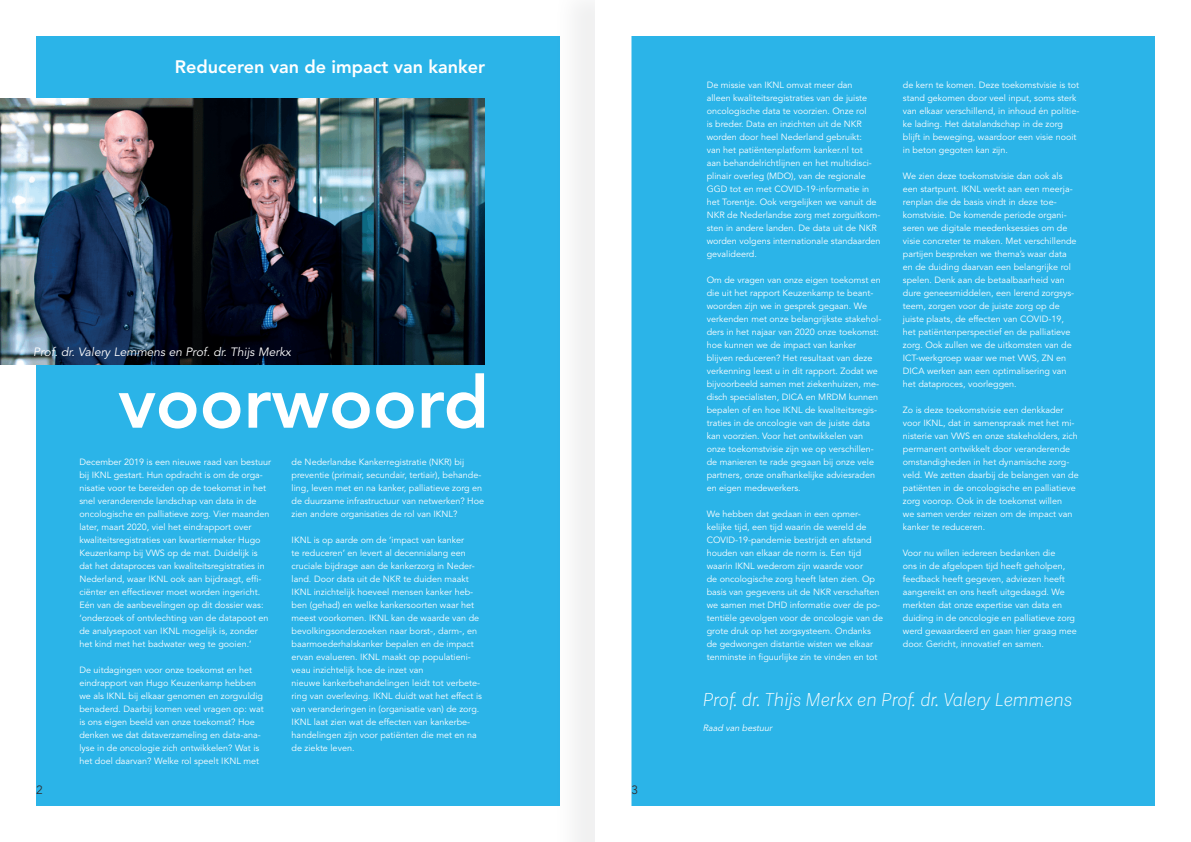
<style>
.page{position:relative;width:1191px;height:842px;background:#fff}
.page>*{position:absolute;margin:0;border:0;box-sizing:border-box;transform-origin:0 0}
.t1{font:800 72px "Avenir LT Std";color:#fff}
.t2{font:italic 100 18px "Adelle Sans";color:#fff}
.t3{font:800 18px "Avenir LT Std";color:#fff}
.t4{font:12px "Avenir LT Std";color:#fff}
.t5{font:12px "Avenir LT Std";color:#312f30}
.t6{font:9px/13px "Avenir LT Std";color:#fff}
.t7{font:italic 9px "Avenir LT Std";color:#fff}
</style>
<div class="page">
<div style="left:631px;top:36px;width:524px;height:770px;background:#2bb4e8"></div>
<div style="left:36px;top:36px;width:523px;height:770px;background:#2bb4e8"></div>
<img style="left:0;top:99px;width:484px;height:265px">
<div style="left:552px;top:0;width:74px;height:842px;background:#9d9fa2;opacity:.3"></div>
<div style="left:595px;top:0;width:36px;height:842px;background:#fff"></div>
<h2 class="t3" style="left:175px;top:56px;width:312px">Reduceren van de impact van kanker</h2>
<h3 class="t4" style="left:33px;top:345px;width:261px">Prof. dr. Valery Lemmens en Prof. dr. Thijs Merkx</h3>
<h1 class="t1" style="left:118px;top:360px;width:372px">voorwoord</h1>
<p class="t6" style="left:79px;top:456px;width:193px">December 2019 is een nieuwe raad van bestuur bij IKNL gestart. Hun opdracht is om de orga&shy;nisatie voor te bereiden op de toekomst in het snel veranderende landschap van data in de oncologische en palliatieve zorg. Vier maanden later, maart 2020, viel het eindrapport over kwaliteitsregistraties van kwartiermaker Hugo Keuzenkamp bij VWS op de mat. Duidelijk is dat het dataproces van kwaliteitsregistraties in Nederland, waar IKNL ook aan bijdraagt, effi&shy;ciënter en effectiever moet worden ingericht.<br>Eén van de aanbevelingen op dit dossier was: ‘onderzoek of ontvlechting van de datapoot en de analysepoot van IKNL mogelijk is, zonder het kind met het badwater weg te gooien.’</p>
<p class="t6" style="left:79px;top:664px;width:186px">De uitdagingen voor onze toekomst en het eindrapport van Hugo Keuzenkamp hebben we als IKNL bij elkaar genomen en zorgvuldig benaderd. Daarbij komen veel vragen op: wat is ons eigen beeld van onze toekomst? Hoe denken we dat dataverzameling en data-ana&shy;lyse in de oncologie zich ontwikkelen? Wat is het doel daarvan? Welke rol speelt IKNL met</p>
<p class="t6" style="left:292px;top:456px;width:194px">de Nederlandse Kankerregistratie (NKR) bij preventie (primair, secundair, tertiair), behande&shy;ling, leven met en na kanker, palliatieve zorg en de duurzame infrastructuur van netwerken? Hoe zien andere organisaties de rol van IKNL?</p>
<p class="t6" style="left:292px;top:534px;width:192px">IKNL is op aarde om de ‘impact van kanker<br>te reduceren’ en levert al decennialang een cruciale bijdrage aan de kankerzorg in Neder&shy;land. Door data uit de NKR te duiden maakt IKNL inzichtelijk hoeveel mensen kanker heb&shy;ben (gehad) en welke kankersoorten waar het meest voorkomen. IKNL kan de waarde van de bevolkingsonderzoeken naar borst-, darm-, en baarmoederhalskanker bepalen en de impact ervan evalueren. IKNL maakt op populatieni&shy;veau inzichtelijk hoe de inzet van<br>nieuwe kankerbehandelingen leidt tot verbete&shy;ring van overleving. IKNL duidt wat het effect is van veranderingen in (organisatie van) de zorg.<br>IKNL laat zien wat de effecten van kankerbe&shy;handelingen zijn voor patiënten die met en na de ziekte leven.</p>
<h3 class="t5" style="left:36px;top:783px;width:8px">2</h3>
<h3 class="t5" style="left:631px;top:783px;width:8px">3</h3>
<p class="t6" style="left:706px;top:78px;width:175px">De missie van IKNL omvat meer dan<br>alleen kwaliteitsregistraties van de juiste oncologische data te voorzien. Onze rol<br>is breder. Data en inzichten uit de NKR worden door heel Nederland gebruikt:<br>van het patiëntenplatform kanker.nl tot<br>aan behandelrichtlijnen en het multidisci&shy;plinair overleg (MDO), van de regionale GGD tot en met COVID-19-informatie in het Torentje. Ook vergelijken we vanuit de NKR de Nederlandse zorg met zorguitkom&shy;sten in andere landen. De data uit de NKR worden volgens internationale standaarden gevalideerd.</p>
<p class="t6" style="left:706px;top:273px;width:176px">Om de vragen van onze eigen toekomst en die uit het rapport Keuzenkamp te beant&shy;woorden zijn we in gesprek gegaan. We verkenden met onze belangrijkste stakehol&shy;ders in het najaar van 2020 onze toekomst: hoe kunnen we de impact van kanker blijven reduceren? Het resultaat van deze verkenning leest u in dit rapport. Zodat we bijvoorbeeld samen met ziekenhuizen, me&shy;disch specialisten, DICA en MRDM kunnen bepalen of en hoe IKNL de kwaliteitsregis&shy;traties in de oncologie van de juiste data kan voorzien. Voor het ontwikkelen van onze toekomstvisie zijn we op verschillen&shy;de manieren te rade gegaan bij onze vele partners, onze onafhankelijke adviesraden en eigen medewerkers.</p>
<p class="t6" style="left:706px;top:507px;width:178px">We hebben dat gedaan in een opmer&shy;kelijke tijd, een tijd waarin de wereld de COVID-19-pandemie bestrijdt en afstand houden van elkaar de norm is. Een tijd waarin IKNL wederom zijn waarde voor<br>de oncologische zorg heeft laten zien. Op basis van gegevens uit de NKR verschaften we samen met DHD informatie over de po&shy;tentiële gevolgen voor de oncologie van de grote druk op het zorgsysteem. Ondanks de gedwongen distantie wisten we elkaar tenminste in figuurlijke zin te vinden en tot</p>
<p class="t6" style="left:903px;top:78px;width:178px">de kern te komen. Deze toekomstvisie is tot stand gekomen door veel input, soms sterk van elkaar verschillend, in inhoud én politie&shy;ke lading. Het datalandschap in de zorg blijft in beweging, waardoor een visie nooit in beton gegoten kan zijn.</p>
<p class="t6" style="left:903px;top:169px;width:175px">We zien deze toekomstvisie dan ook als een startpunt. IKNL werkt aan een meerja&shy;renplan die de basis vindt in deze toe&shy;komstvisie. De komende periode organi&shy;seren we digitale meedenksessies om de visie concreter te maken. Met verschillende partijen bespreken we thema’s waar data en de duiding daarvan een belangrijke rol spelen. Denk aan de betaalbaarheid van dure geneesmiddelen, een lerend zorgsys&shy;teem, zorgen voor de juiste zorg op de juiste plaats, de effecten van COVID-19, het patiëntenperspectief en de palliatieve zorg. Ook zullen we de uitkomsten van de ICT-werkgroep waar we met VWS, ZN en DICA werken aan een optimalisering van het dataproces, voorleggen.</p>
<p class="t6" style="left:903px;top:403px;width:177px">Zo is deze toekomstvisie een denkkader voor IKNL, dat in samenspraak met het mi&shy;nisterie van VWS en onze stakeholders, zich permanent ontwikkelt door veranderende omstandigheden in het dynamische zorg&shy;veld. We zetten daarbij de belangen van de patiënten in de oncologische en palliatieve zorg voorop. Ook in de toekomst willen<br>we samen verder reizen om de impact van kanker te reduceren.</p>
<p class="t6" style="left:903px;top:546px;width:175px">Voor nu willen iedereen bedanken die<br>ons in de afgelopen tijd heeft geholpen, feedback heeft gegeven, adviezen heeft aangereikt en ons heeft uitgedaagd. We merkten dat onze expertise van data en duiding in de oncologie en palliatieve zorg werd gewaardeerd en gaan hier graag mee door. Gericht, innovatief en samen.</p>
<h2 class="t2" style="left:702px;top:686px;width:371px">Prof. dr. Thijs Merkx en Prof. dr. Valery Lemmens</h2>
<p class="t7" style="left:702px;top:723px;width:73px">Raad van bestuur</p>
</div>
